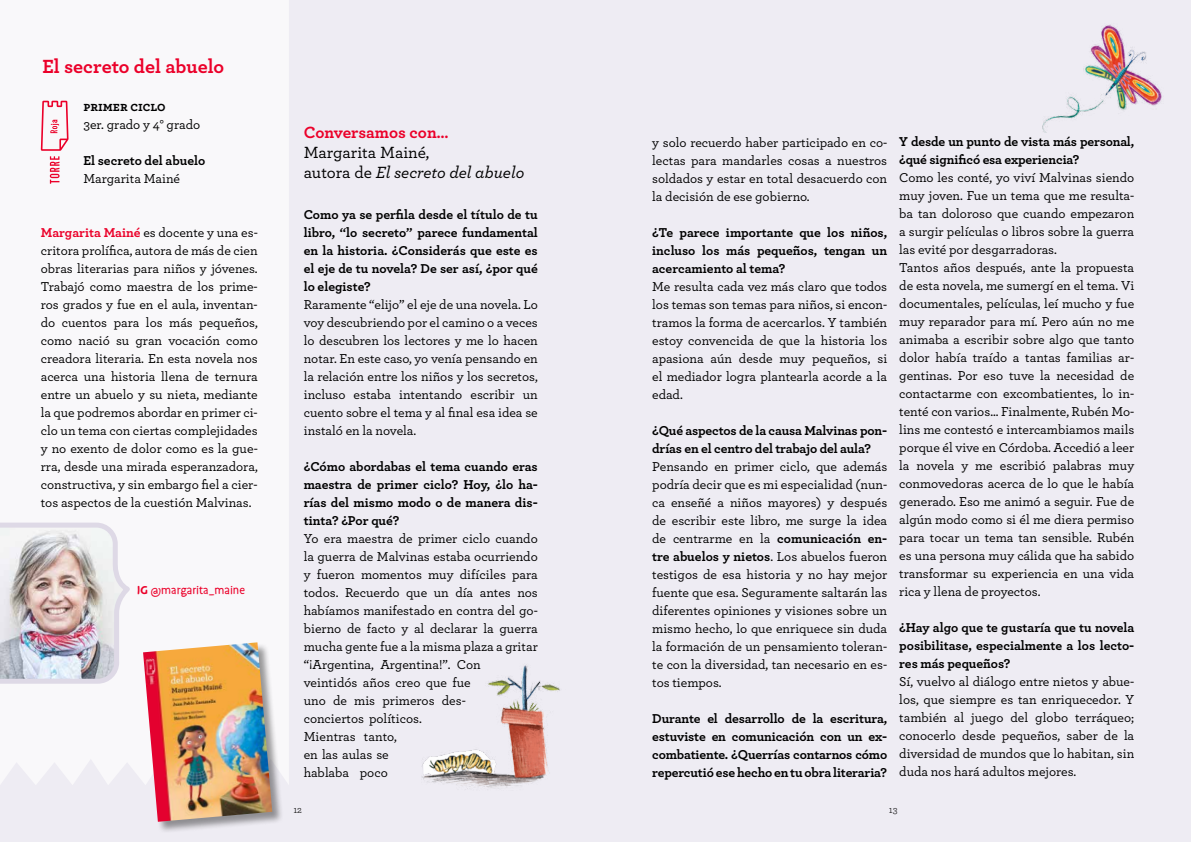
<style>
.page{position:relative;width:1191px;height:842px;background:#eeecf3}
.page>*{position:absolute;margin:0;border:0;box-sizing:border-box;transform-origin:0 0}
.t1{font:700 20px "Archer";color:#eb0029}
.t2{font:500 17px/20px "Archer";color:#000}
.t3{font:700 17px "Archer";color:#eb0029}
.t4{font:500 13.5px/18px "Archer";color:#000;text-align:justify}
.t5{font:700 13.5px/18px "Archer";color:#000;text-align:justify}
.t6{font:13px "Duper";color:#eb0029}
.t7{font:10px "Archer";color:#000}
.s1{font-weight:700;color:#eb0029}
.s2{font-weight:700}
.s3{font-style:italic}
</style>
<div class="page">
<div style="left:0;top:0;width:289px;height:784px;background:#f9f8fa"></div>
<svg style="left:41px;top:101px;width:28px;height:83px"></svg>
<div style="left:143px;top:643px;width:141px;height:190px;background:#000;opacity:.4"></div>
<img style="left:143px;top:642px;width:129px;height:180px">
<img style="left:422px;top:665px;width:138px;height:124px">
<img style="left:0;top:520px;width:132px;height:166px">
<img style="left:1042px;top:24px;width:120px;height:108px">
<h1 class="t1" style="left:42px;top:50px;width:183px">El secreto del abuelo</h1>
<p class="t5" style="left:83px;top:96px;width:84px">primer ciclo</p>
<p class="t4" style="left:83px;top:114px;width:118px">3er. grado y 4° grado</p>
<p class="t5" style="left:83px;top:150px;width:123px">El secreto del abuelo</p>
<p class="t4" style="left:83px;top:168px;width:98px">Margarita Mainé</p>
<p class="t4" style="left:41px;top:222px;width:218px"><span class="s1">Margarita Mainé</span> es docente y una es&shy;critora prolífica, autora de más de cien obras literarias para niños y jóvenes.<br>Trabajó como maestra de los prime&shy;ros grados y fue en el aula, inventan&shy;do cuentos para los más pequeños, como nació su gran vocación como creadora literaria. En esta novela nos acerca una historia llena de ternura entre un abuelo y su nieta, mediante la que podremos abordar en primer ci&shy;clo un tema con ciertas complejidades y no exento de dolor como es la gue&shy;rra, desde una mirada esperanzadora, constructiva, y sin embargo fiel a cier&shy;tos aspectos de la cuestión Malvinas.</p>
<p class="t6" style="left:137px;top:583px;width:109px"><span class="s2">IG</span> @margarita_maine</p>
<p class="t3" style="left:304px;top:119px;width:146px">Conversamos con…</p>
<p class="t2" style="left:304px;top:141px;width:222px">Margarita Mainé,<br>autora de <span class="s3">El secreto del abuelo</span></p>
<p class="t5" style="left:304px;top:204px;width:236px">Como ya se perfila desde el título de tu libro, “lo secreto” parece fundamental en la historia. ¿Considerás que este es el eje de tu novela? De ser así, ¿por qué lo elegiste?</p>
<p class="t4" style="left:304px;top:294px;width:236px">Raramente “elijo” el eje de una novela. Lo voy descubriendo por el camino o a veces lo descubren los lectores y me lo hacen notar. En este caso, yo venía pensando en la relación entre los niños y los secretos, incluso estaba intentando escribir un cuento sobre el tema y al final esa idea se instaló en la novela.</p>
<p class="t5" style="left:304px;top:456px;width:236px">¿Cómo abordabas el tema cuando eras maestra de primer ciclo? Hoy, ¿lo ha&shy;rías del mismo modo o de manera dis&shy;tinta? ¿Por qué?</p>
<p class="t4" style="left:304px;top:528px;width:236px;text-align:left">Yo era maestra de primer ciclo cuando la guerra de Malvinas estaba ocurriendo y fueron momentos muy difíciles para todos. Recuerdo que un día antes nos habíamos manifestado en contra del go&shy;bierno de facto y al declarar la guerra mucha gente fue a la misma plaza a gritar “¡Argentina, Argentina!”. Con veintidós años creo que fue<br>uno de mis primeros des-<br>conciertos políticos.<br>Mientras tanto,<br>en las aulas se<br>hablaba poco</p>
<p class="t4" style="left:652px;top:132px;width:236px">y solo recuerdo haber participado en co&shy;lectas para mandarles cosas a nuestros soldados y estar en total desacuerdo con la decisión de ese gobierno.</p>
<p class="t5" style="left:652px;top:222px;width:236px">¿Te parece importante que los niños, incluso los más pequeños, tengan un acercamiento al tema?</p>
<p class="t4" style="left:652px;top:276px;width:236px">Me resulta cada vez más claro que todos los temas son temas para niños, si encon&shy;tramos la forma de acercarlos. Y también estoy convencida de que la historia los apasiona aún desde muy pequeños, si el mediador logra plantearla acorde a la edad.</p>
<p class="t5" style="left:652px;top:420px;width:236px">¿Qué aspectos de la causa Malvinas pon&shy;drías en el centro del trabajo del aula?</p>
<p class="t4" style="left:652px;top:456px;width:236px">Pensando en primer ciclo, que además podría decir que es mi especialidad (nun&shy;ca enseñé a niños mayores) y después de escribir este libro, me surge la idea de centrarme en la <span class="s2">comunicación en&shy;tre abuelos y nietos</span>. Los abuelos fueron testigos de esa historia y no hay mejor fuente que esa. Seguramente saltarán las diferentes opiniones y visiones sobre un mismo hecho, lo que enriquece sin duda la formación de un pensamiento toleran&shy;te con la diversidad, tan necesario en es&shy;tos tiempos.</p>
<p class="t5" style="left:652px;top:708px;width:236px">Durante el desarrollo de la escritura, estuviste en comunicación con un ex&shy;combatiente. ¿Querrías contarnos cómo repercutió ese hecho en tu obra literaria?</p>
<p class="t5" style="left:899px;top:132px;width:236px">Y desde un punto de vista más personal, ¿qué significó esa experiencia?</p>
<p class="t4" style="left:899px;top:168px;width:236px;text-align:left">Como les conté, yo viví Malvinas siendo muy joven. Fue un tema que me resulta&shy;ba tan doloroso que cuando empezaron a surgir películas o libros sobre la guerra las evité por desgarradoras.<br>Tantos años después, ante la propuesta de esta novela, me sumergí en el tema. Vi documentales, películas, leí mucho y fue muy reparador para mí. Pero aún no me animaba a escribir sobre algo que tanto dolor había traído a tantas familias ar&shy;gentinas. Por eso tuve la necesidad de contactarme con excombatientes, lo in&shy;tenté con varios... Finalmente, Rubén Mo&shy;lins me contestó e intercambiamos mails porque él vive en Córdoba. Accedió a leer la novela y me escribió palabras muy conmovedoras acerca de lo que le había generado. Eso me animó a seguir. Fue de algún modo como si él me diera permiso para tocar un tema tan sensible. Rubén es una persona muy cálida que ha sabido transformar su experiencia en una vida rica y llena de proyectos.</p>
<p class="t5" style="left:899px;top:618px;width:236px">¿Hay algo que te gustaría que tu novela posibilitase, especialmente a los lecto&shy;res más pequeños?</p>
<p class="t4" style="left:899px;top:672px;width:236px">Sí, vuelvo al diálogo entre nietos y abue&shy;los, que siempre es tan enriquecedor. Y también al juego del globo terráqueo; conocerlo desde pequeños, saber de la diversidad de mundos que lo habitan, sin duda nos hará adultos mejores.</p>
<p class="t7" style="left:293px;top:803px;width:10px">12</p>
<p class="t7" style="left:889px;top:803px;width:10px">13</p>
</div>
